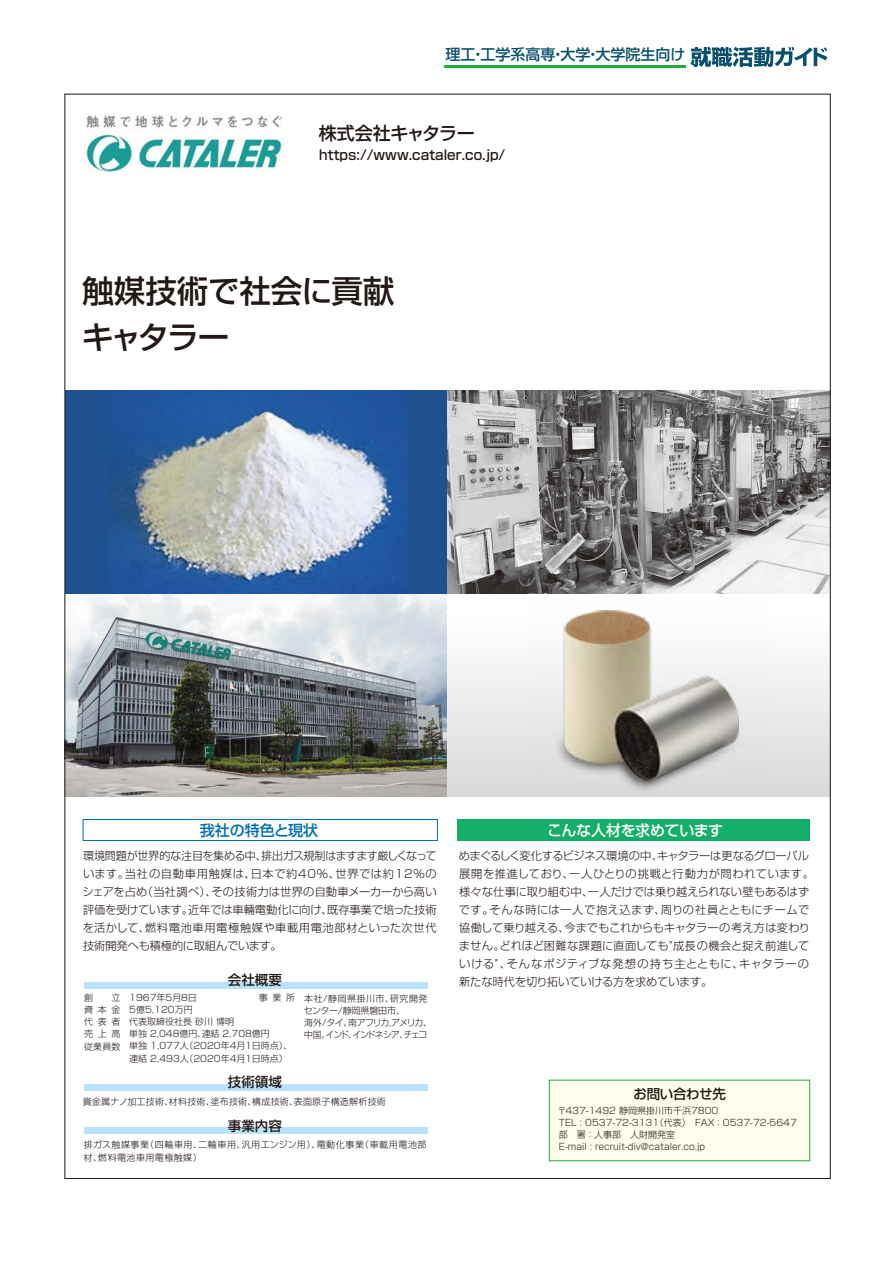
<style>
.page{position:relative;width:893px;height:1263px;background:#fff}
.page>*{position:absolute;margin:0;border:0;box-sizing:border-box;transform-origin:0 0}
.t1{font:500 31.5px/46.5px "Shin Go Pro";letter-spacing:-.01em;color:#221815}
.t2{font:500 18px "Shin Go Pro";letter-spacing:-.02em;color:#221815}
.t3{font:500 15px "Shin Go Pro";color:#08516c}
.t4{font:500 15px "Shin Go Pro";letter-spacing:-.03em;color:#fff}
.t5{font:500 15px "Shin Go Pro";color:#036eb8}
.t6{font:500 13.5px "Shin Go Pro";color:#221815}
.t7{font:500 13.5px "Shin Go Pro";letter-spacing:-.02em;color:#221815}
.t8{font:300 11.25px/18px "Shin Go Pro";letter-spacing:.005em;color:#221815}
.t9{font:300 9px/12px "Shin Go Pro";color:#221815}
.t10{font:300 9px/12px "Shin Go Pro";letter-spacing:-.04em;color:#221815}
.t11{font:300 9px "Shin Go Pro";letter-spacing:.065em;color:#221815}
.t12{font:300 9px "Shin Go Pro";letter-spacing:.025em;color:#221815}
.t13{font:300 9px "Shin Go Pro";letter-spacing:.05em;color:#221815}
</style>
<div class="page">
<img style="left:67px;top:593px;width:381px;height:204px">
<div style="left:448px;top:593px;width:382px;height:204px;background:linear-gradient(to bottom,#fff,#dbd9db)"></div>
<img style="left:530px;top:597px;width:240px;height:200px">
<div style="left:65px;top:390px;width:383px;height:203px;background:#1f5191"></div>
<img style="left:109px;top:390px;width:298px;height:203px">
<img style="left:448px;top:390px;width:381px;height:203px">
<div style="left:84px;top:1127px;width:344px;height:6px;background:#bae3f9"></div>
<div style="left:83px;top:819px;width:355px;height:22px;border:1px solid #036eb8"></div>
<div style="left:457px;top:819px;width:352px;height:21px;background:#13ae67"></div>
<div style="left:549px;top:1080px;width:261px;height:81px;background:#fffeec"></div>
<img style="left:85px;top:114px;width:197px;height:58px">
<svg style="left:691px;top:47px;width:136px;height:20px"></svg>
<hr style="left:445px;top:66px;width:241px;height:2px;background:#22ac38">
<div style="left:84px;top:1084px;width:344px;height:6px;background:#bae3f9"></div>
<div style="left:84px;top:982px;width:344px;height:6px;background:#bae3f9"></div>
<h3 class="t3" style="left:446px;top:42px;width:241px">理工・工学系高専・大学・大学院生向け</h3>
<h2 class="t2" style="left:319px;top:118px;width:158px">株式会社キャタラー</h2>
<p class="t6" style="left:319px;top:144px;width:188px">https://www.cataler.co.jp/</p>
<h1 class="t1" style="left:82px;top:264px;width:314px">触媒技術で社会に貢献キャタラー</h1>
<h3 class="t5" style="left:200px;top:818px;width:120px">我社の特色と現状</h3>
<p class="t8" style="left:83px;top:845px;width:356px;text-align:justify">環境問題が世界的な注目を集める中、排出ガス規制はますます厳しくなっています。当社の自動車用触媒は、日本で約40％、世界では約12％のシェアを占め（当社調べ）、その技術力は世界の自動車メーカーから高い評価を受けています。近年では車輛電動化に向け、既存事業で培った技術を活かして、燃料電池車用電極触媒や車載用電池部材といった次世代技術開発へも積極的に取組んでいます。</p>
<p class="t6" style="left:228px;top:969px;width:55px">会社概要</p>
<p class="t9" style="left:84px;top:991px;width:38px;text-align:justify;text-indent:27px">立資本金代表者売上高従業員数</p>
<p class="t9" style="left:129px;top:991px;width:164px">1967年5月8日<br>5億5,120万円<br>代表取締役社長 砂川 博明<br>単独 2,048億円、連結 2,708億円<br>単独 1,077人（2020年4月1日時点）、連結 2,493人（2020年4月1日時点）</p>
<p class="t9" style="left:259px;top:991px;width:38px">事業所</p>
<p class="t9" style="left:84px;top:991px;width:10px">創</p>
<p class="t10" style="left:304px;top:991px;width:129px">本社/静岡県掛川市、研究開発センター/静岡県磐田市、<br>海外/タイ、南アフリカ,アメリカ、中国、インド、インドネシア、チェコ</p>
<h3 class="t4" style="left:547px;top:818px;width:177px">こんな人材を求めています</h3>
<p class="t8" style="left:459px;top:845px;width:357px">めまぐるしく変化するビジネス環境の中、キャタラーは更なるグローバル展開を推進しており、一人ひとりの挑戦と行動力が問われています。様々な仕事に取り組む中、一人だけでは乗り越えられない壁もあるはずです。そんな時には一人で抱え込まず、周りの社員とともにチームで協働して乗り越える、今までもこれからもキャタラーの考え方は変わりません。どれほど困難な課題に直面しても"成長の機会と捉え前進していける"、そんなポジティブな発想の持ち主とともに、キャタラーの新たな時代を切り拓いていける方を求めています。</p>
<p class="t6" style="left:228px;top:1071px;width:55px">技術領域</p>
<p class="t12" style="left:83px;top:1095px;width:305px">貴金属ナノ加工技術、材料技術、塗布技術、構成技術、表面原子構造解析技術</p>
<p class="t7" style="left:633px;top:1083px;width:94px">お問い合わせ先</p>
<p class="t9" style="left:558px;top:1103px;width:241px">〒437-1492 静岡県掛川市千浜7800<br>TEL : 0537-72-3131（代表）　FAX ：0537-72-5647部　署 ：人事部　人財開発室</p>
<p class="t6" style="left:228px;top:1114px;width:55px">事業内容</p>
<p class="t11" style="left:84px;top:1137px;width:344px">排ガス触媒事業（四輪車用、二輪車用、汎用エンジン用）、電動化事業（車載用電池部</p>
<p class="t9" style="left:559px;top:1139px;width:148px">E-mail : recruit-div@cataler.co.jp</p>
<p class="t13" style="left:84px;top:1150px;width:119px">材、燃料電池車用電極触媒）</p>
</div>
